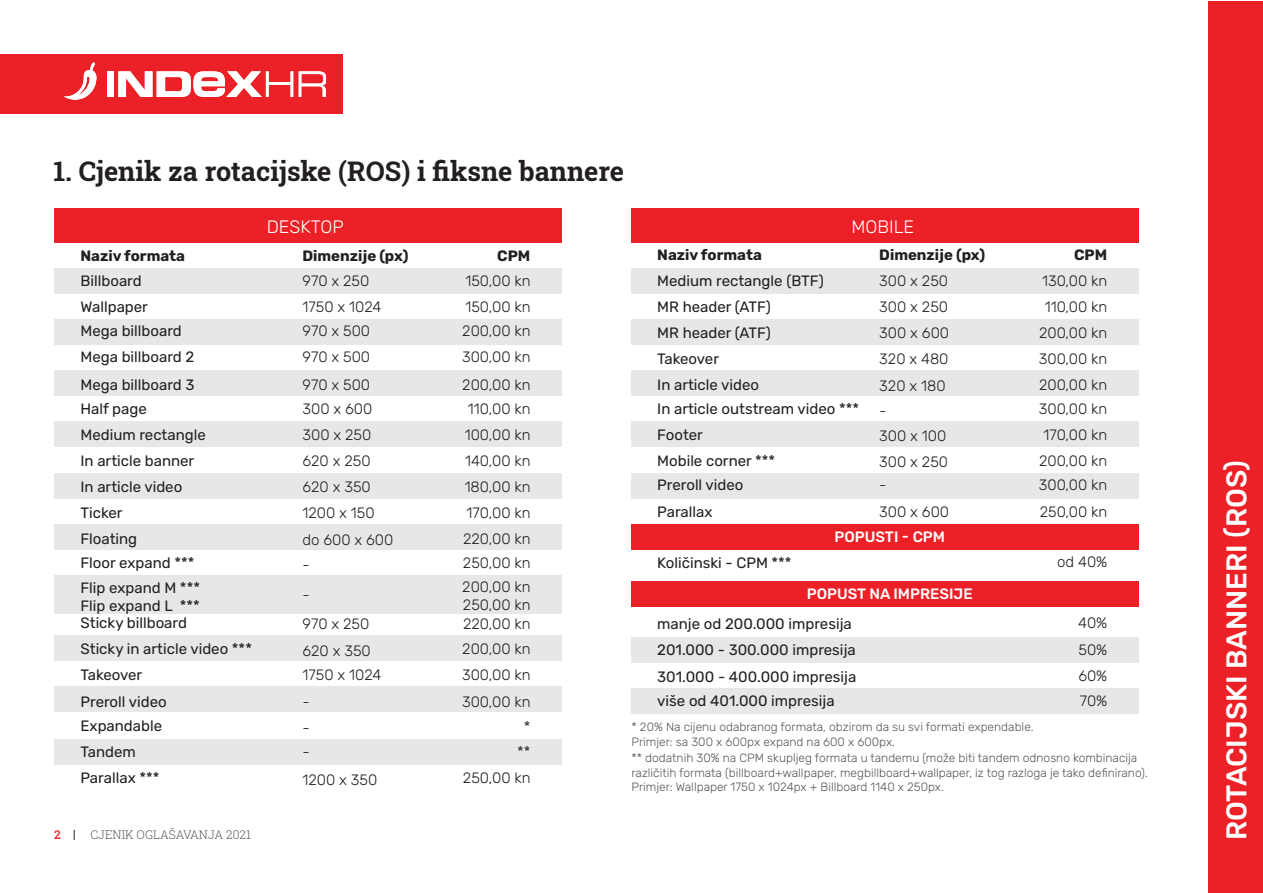
<style>
.page{position:relative;width:1263px;height:893px;background:#fff}
.page>*{position:absolute;margin:0;border:0;box-sizing:border-box;transform-origin:0 0}
.t1{font:500 28.5px "Rubik";color:#fff}
.t2{font:700 27px "Roboto Slab";color:#231f20}
.t3{font:300 18px "Rubik";color:#fff}
.t4{font:15px/18px "Rubik";color:#231f20}
.t5{font:300 15px/18px "Rubik";color:#231f20}
.t6{font:700 15px "Rubik";color:#231f20}
.t7{font:500 15px "Rubik";color:#fff}
.t8{font:15px "Rubik";letter-spacing:-.02em;color:#231f20}
.t9{font:300 12px/14.4px "Rubik";color:#57585a}
.t10{font:300 12px "Roboto Slab";color:#57585a}
.t11{font:500 12px "Roboto Slab";color:#ec2127}
</style>
<div class="page">
<div style="left:0;top:54px;width:343px;height:60px;background:#ec2127"></div>
<svg style="left:64px;top:62px;width:32px;height:38px"></svg>
<svg style="left:299px;top:71px;width:27px;height:26px"></svg>
<div style="left:107px;top:71px;width:7px;height:26px;background:#fff"></div>
<svg style="left:118px;top:71px;width:175px;height:26px"></svg>
<div style="left:1209px;top:1px;width:54px;height:892px;background:#ec2127"></div>
<div style="left:55px;top:208px;width:507px;height:35px;background:#ec2127"></div>
<div style="left:55px;top:268px;width:507px;height:26px;background:#e6e7e9"></div>
<div style="left:55px;top:370px;width:507px;height:26px;background:#e6e7e9"></div>
<div style="left:55px;top:319px;width:507px;height:26px;background:#e6e7e9"></div>
<div style="left:55px;top:422px;width:507px;height:25px;background:#e6e7e9"></div>
<div style="left:631px;top:208px;width:508px;height:35px;background:#ec2127"></div>
<div style="left:631px;top:268px;width:508px;height:26px;background:#e6e7e9"></div>
<div style="left:631px;top:370px;width:508px;height:26px;background:#e6e7e9"></div>
<div style="left:631px;top:319px;width:508px;height:26px;background:#e6e7e9"></div>
<div style="left:631px;top:473px;width:508px;height:25px;background:#e6e7e9"></div>
<div style="left:631px;top:422px;width:508px;height:25px;background:#e6e7e9"></div>
<div style="left:55px;top:473px;width:507px;height:26px;background:#e6e7e9"></div>
<div style="left:55px;top:575px;width:507px;height:39px;background:#e6e7e9"></div>
<div style="left:55px;top:524px;width:507px;height:26px;background:#e6e7e9"></div>
<div style="left:55px;top:687px;width:507px;height:25px;background:#e6e7e9"></div>
<div style="left:55px;top:635px;width:507px;height:26px;background:#e6e7e9"></div>
<div style="left:55px;top:739px;width:507px;height:26px;background:#e6e7e9"></div>
<div style="left:631px;top:524px;width:508px;height:26px;background:#ec2127"></div>
<div style="left:631px;top:582px;width:508px;height:25px;background:#ec2127"></div>
<div style="left:631px;top:637px;width:508px;height:26px;background:#e6e7e9"></div>
<div style="left:631px;top:688px;width:508px;height:26px;background:#e6e7e9"></div>
<h2 class="t2" style="left:53px;top:153px;width:572px">1. Cjenik za rotacijske (ROS) i fiksne bannere</h2>
<p class="t3" style="left:267px;top:216px;width:79px">DESKTOP</p>
<p class="t3" style="left:851px;top:216px;width:64px">MOBILE</p>
<p class="t6" style="left:80px;top:248px;width:106px">Naziv formata</p>
<p class="t4" style="left:80px;top:272px;width:63px">Billboard</p>
<p class="t6" style="left:302px;top:248px;width:108px">Dimenzije (px)</p>
<p class="t5" style="left:302px;top:272px;width:68px">970 x 250</p>
<p class="t6" style="left:497px;top:248px;width:35px">CPM</p>
<p class="t5" style="left:465px;top:272px;width:67px">150,00 kn</p>
<p class="t6" style="left:657px;top:246px;width:106px">Naziv formata</p>
<p class="t4" style="left:657px;top:272px;width:168px">Medium rectangle (BTF)</p>
<p class="t6" style="left:879px;top:246px;width:108px">Dimenzije (px)</p>
<p class="t5" style="left:879px;top:272px;width:70px">300 x 250</p>
<p class="t6" style="left:1074px;top:246px;width:35px">CPM</p>
<p class="t5" style="left:1042px;top:272px;width:67px">130,00 kn</p>
<p class="t4" style="left:80px;top:298px;width:69px">Wallpaper</p>
<p class="t4" style="left:80px;top:348px;width:115px">Mega billboard 2</p>
<p class="t4" style="left:80px;top:400px;width:68px">Half page</p>
<p class="t4" style="left:80px;top:323px;width:103px">Mega billboard</p>
<p class="t4" style="left:80px;top:376px;width:116px">Mega billboard 3</p>
<p class="t5" style="left:302px;top:298px;width:80px">1750 x 1024</p>
<p class="t5" style="left:302px;top:348px;width:69px">970 x 500</p>
<p class="t5" style="left:302px;top:323px;width:69px">970 x 500</p>
<p class="t5" style="left:465px;top:298px;width:67px">150,00 kn</p>
<p class="t5" style="left:462px;top:348px;width:70px">300,00 kn</p>
<p class="t5" style="left:462px;top:323px;width:70px">200,00 kn</p>
<p class="t5" style="left:302px;top:376px;width:69px">970 x 500</p>
<p class="t5" style="left:462px;top:376px;width:70px">200,00 kn</p>
<p class="t5" style="left:302px;top:400px;width:71px">300 x 600</p>
<p class="t5" style="left:468px;top:400px;width:64px">110,00 kn</p>
<p class="t4" style="left:657px;top:298px;width:115px">MR header (ATF)</p>
<p class="t5" style="left:879px;top:298px;width:70px">300 x 250</p>
<p class="t5" style="left:1045px;top:298px;width:64px">110,00 kn</p>
<p class="t4" style="left:657px;top:324px;width:115px">MR header (ATF)</p>
<p class="t5" style="left:879px;top:324px;width:71px">300 x 600</p>
<p class="t5" style="left:1039px;top:324px;width:70px">200,00 kn</p>
<p class="t8" style="left:657px;top:350px;width:63px">Takeover</p>
<p class="t5" style="left:879px;top:350px;width:71px">320 x 480</p>
<p class="t5" style="left:1039px;top:350px;width:70px">300,00 kn</p>
<p class="t4" style="left:657px;top:376px;width:103px">In article video</p>
<p class="t5" style="left:879px;top:377px;width:68px">320 x 180</p>
<p class="t5" style="left:1039px;top:376px;width:70px">200,00 kn</p>
<p class="t4" style="left:657px;top:400px;width:203px">In article outstream video ***</p>
<p class="t5" style="left:879px;top:402px;width:9px">-</p>
<p class="t5" style="left:1039px;top:400px;width:70px">300,00 kn</p>
<p class="t4" style="left:80px;top:426px;width:127px">Medium rectangle</p>
<p class="t5" style="left:302px;top:426px;width:70px">300 x 250</p>
<p class="t5" style="left:465px;top:426px;width:67px">100,00 kn</p>
<p class="t4" style="left:657px;top:426px;width:47px">Footer</p>
<p class="t5" style="left:879px;top:428px;width:69px">300 x 100</p>
<p class="t5" style="left:1043px;top:426px;width:66px">170,00 kn</p>
<p class="t4" style="left:80px;top:452px;width:115px">In article banner</p>
<p class="t5" style="left:302px;top:452px;width:70px">620 x 250</p>
<p class="t5" style="left:465px;top:452px;width:67px">140,00 kn</p>
<p class="t4" style="left:80px;top:478px;width:103px">In article video</p>
<p class="t5" style="left:302px;top:478px;width:70px">620 x 350</p>
<p class="t5" style="left:465px;top:478px;width:67px">180,00 kn</p>
<p class="t4" style="left:80px;top:504px;width:44px">Ticker</p>
<p class="t5" style="left:302px;top:504px;width:74px">1200 x 150</p>
<p class="t5" style="left:467px;top:504px;width:66px">170,00 kn</p>
<p class="t4" style="left:80px;top:530px;width:58px">Floating</p>
<p class="t5" style="left:302px;top:531px;width:92px">do 600 x 600</p>
<p class="t5" style="left:463px;top:530px;width:69px">220,00 kn</p>
<p class="t4" style="left:80px;top:554px;width:115px">Floor expand ***</p>
<p class="t5" style="left:302px;top:556px;width:9px">-</p>
<p class="t5" style="left:463px;top:555px;width:69px">250,00 kn</p>
<p class="t4" style="left:80px;top:579px;width:121px">Flip expand M ***<br>Flip expand L ***</p>
<p class="t5" style="left:302px;top:586px;width:9px">-</p>
<p class="t5" style="left:462px;top:578px;width:70px">200,00 kn<br>250,00 kn</p>
<p class="t4" style="left:80px;top:615px;width:108px">Sticky billboard</p>
<p class="t5" style="left:302px;top:615px;width:68px">970 x 250</p>
<p class="t5" style="left:463px;top:615px;width:69px">220,00 kn</p>
<p class="t4" style="left:80px;top:640px;width:173px">Sticky in article video ***</p>
<p class="t5" style="left:302px;top:642px;width:70px">620 x 350</p>
<p class="t5" style="left:462px;top:640px;width:70px">200,00 kn</p>
<p class="t8" style="left:80px;top:666px;width:63px">Takeover</p>
<p class="t5" style="left:302px;top:666px;width:80px">1750 x 1024</p>
<p class="t5" style="left:462px;top:666px;width:70px">300,00 kn</p>
<p class="t4" style="left:80px;top:693px;width:88px">Preroll video</p>
<p class="t5" style="left:302px;top:693px;width:9px">-</p>
<p class="t5" style="left:462px;top:693px;width:70px">300,00 kn</p>
<p class="t4" style="left:80px;top:718px;width:83px">Expandable</p>
<p class="t4" style="left:80px;top:769px;width:81px">Parallax ***</p>
<p class="t4" style="left:80px;top:743px;width:57px">Tandem</p>
<p class="t5" style="left:302px;top:719px;width:9px">-</p>
<p class="t5" style="left:302px;top:743px;width:9px">-</p>
<p class="t5" style="left:302px;top:771px;width:76px">1200 x 350</p>
<p class="t5" style="left:524px;top:718px;width:8px">*</p>
<p class="t5" style="left:517px;top:743px;width:15px">**</p>
<p class="t5" style="left:463px;top:770px;width:69px">250,00 kn</p>
<p class="t11" style="left:54px;top:827px;width:8px">2</p>
<p class="t10" style="left:91px;top:827px;width:162px">CJENIK OGLAŠAVANJA 2021</p>
<p class="t4" style="left:657px;top:452px;width:119px">Mobile corner ***</p>
<p class="t5" style="left:879px;top:453px;width:70px">300 x 250</p>
<p class="t5" style="left:1039px;top:452px;width:70px">200,00 kn</p>
<p class="t4" style="left:657px;top:476px;width:88px">Preroll video</p>
<p class="t5" style="left:879px;top:476px;width:9px">-</p>
<p class="t5" style="left:1039px;top:476px;width:70px">300,00 kn</p>
<p class="t4" style="left:657px;top:503px;width:57px">Parallax</p>
<p class="t5" style="left:879px;top:503px;width:71px">300 x 600</p>
<p class="t5" style="left:1040px;top:503px;width:69px">250,00 kn</p>
<p class="t7" style="left:834px;top:528px;width:112px">POPUSTI - CPM</p>
<p class="t4" style="left:657px;top:554px;width:136px">Količinski - CPM ***</p>
<p class="t5" style="left:1057px;top:553px;width:52px">od 40%</p>
<p class="t7" style="left:807px;top:585px;width:167px">POPUST NA IMPRESIJE</p>
<p class="t4" style="left:657px;top:615px;width:196px">manje od 200.000 impresija</p>
<p class="t5" style="left:1078px;top:614px;width:31px">40%</p>
<p class="t5" style="left:1078px;top:667px;width:31px">60%</p>
<p class="t4" style="left:657px;top:637px;width:200px;line-height:27.2px">201.000 - 300.000 impresija<br>301.000 - 400.000 impresija</p>
<p class="t5" style="left:1078px;top:641px;width:30px">50%</p>
<p class="t4" style="left:657px;top:692px;width:179px">više od 401.000 impresija</p>
<p class="t5" style="left:1080px;top:692px;width:29px">70%</p>
<p class="t9" style="left:631px;top:720px;width:404px">* 20% Na cijenu odabranog formata, obzirom da su svi formati expendable.<br>Primjer: sa 300 x 600px expand na 600 x 600px.</p>
<p class="t9" style="left:631px;top:751px;width:518px">** dodatnih 30% na CPM skupljeg formata u tandemu (može biti tandem odnosno kombinacija različitih formata (billboard+wallpaper, megbillboard+wallpaper, iz tog razloga je tako definirano).<br>Primjer: Wallpaper 1750 x 1024px + Billboard 1140 x 250px.</p>
<h1 class="t1" style="left:1220px;top:840px;width:382px;rotate:-90deg">ROTACIJSKI BANNERI (ROS)</h1>
</div>
